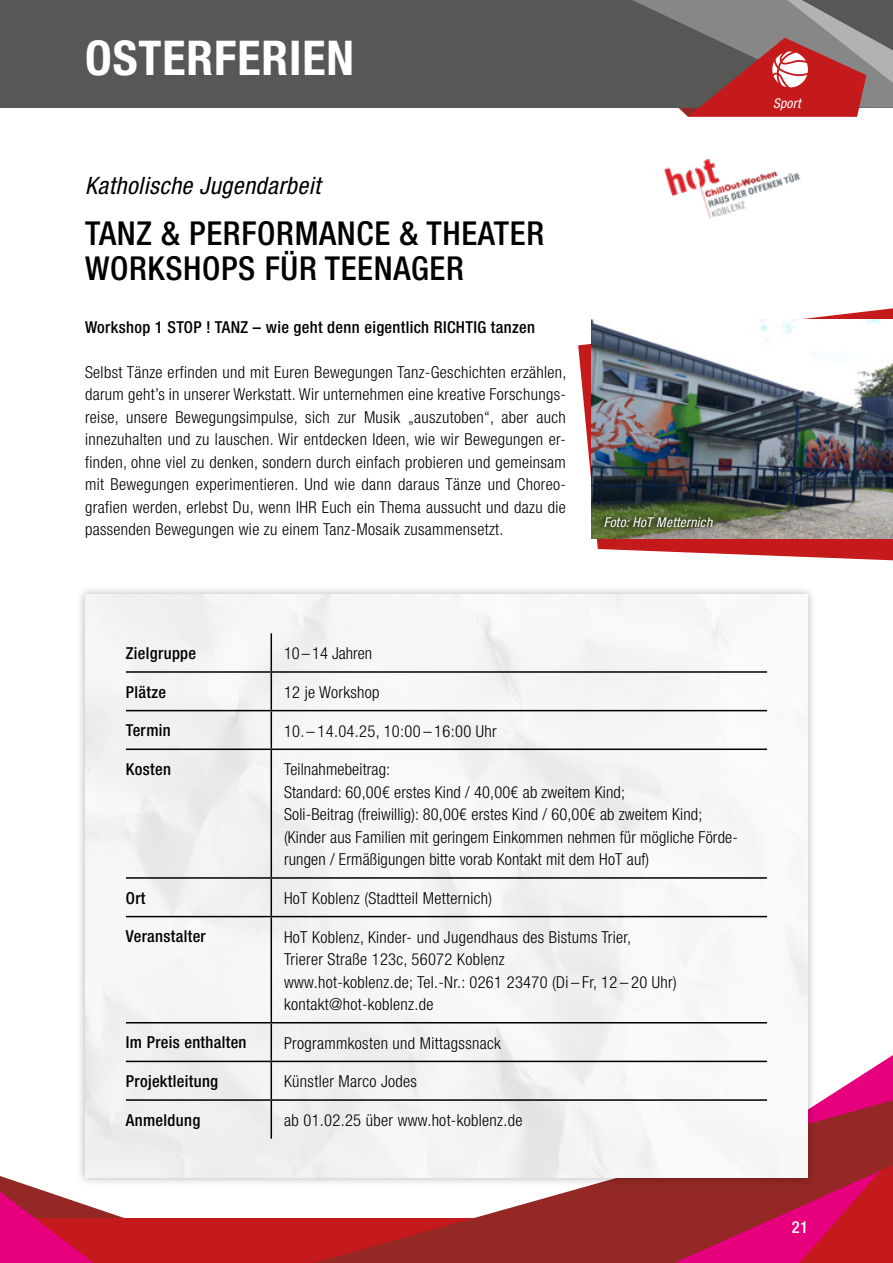
<style>
.page{position:relative;width:893px;height:1263px;background:#fff}
.page>*{position:absolute;margin:0;border:0;box-sizing:border-box;transform-origin:0 0}
.t1{font:700 condensed 48px "Helvetica Neue";letter-spacing:.02em;color:#fff}
.t2{font:500 condensed 33px/34.5px "Helvetica Neue";letter-spacing:.02em;color:#000}
.t3{font:italic condensed 24px "Helvetica Neue";letter-spacing:.02em;color:#000}
.t4{font:300 condensed 16.5px/22.5px "Helvetica Neue";letter-spacing:.02em;color:#000}
.t5{font:500 condensed 16.5px "Helvetica Neue";letter-spacing:.02em;color:#000}
.t6{font:300 condensed 16.5px "Helvetica Neue";color:#000}
.t7{font:500 condensed 16.5px "Helvetica Neue";color:#fff}
.t8{font:italic condensed 13.5px "Helvetica Neue";letter-spacing:.02em;color:#fff}
</style>
<div class="page">
<div style="left:0;top:0;width:893px;height:108px;background:#575756"></div>
<div style="left:0;top:1218px;width:893px;height:45px;background:#c51a1b"></div>
<svg style="left:849px;top:1055px;width:44px;height:28px"></svg>
<svg style="left:315px;top:1083px;width:578px;height:180px;fill:#932825"></svg>
<svg style="left:0;top:1176px;width:124px;height:87px"></svg>
<svg style="left:633px;top:0;width:260px;height:117px"></svg>
<div style="left:76px;top:585px;width:741px;height:602px;background:#000;opacity:.27"></div>
<img style="left:85px;top:594px;width:723px;height:584px">
<hr style="left:271px;top:633px;width:1px;height:38px;background:#000">
<hr style="left:126px;top:671px;width:145px;height:2px;background:#000">
<hr style="left:271px;top:671px;width:496px;height:2px;background:#000">
<hr style="left:271px;top:673px;width:1px;height:37px;background:#000">
<hr style="left:126px;top:710px;width:145px;height:1px;background:#000">
<hr style="left:271px;top:710px;width:496px;height:1px;background:#000">
<hr style="left:271px;top:711px;width:1px;height:37px;background:#000">
<hr style="left:126px;top:748px;width:145px;height:2px;background:#000">
<hr style="left:271px;top:748px;width:496px;height:2px;background:#000">
<hr style="left:271px;top:750px;width:1px;height:127px;background:#000">
<hr style="left:126px;top:877px;width:145px;height:2px;background:#000">
<hr style="left:271px;top:877px;width:496px;height:2px;background:#000">
<hr style="left:271px;top:879px;width:1px;height:37px;background:#000">
<hr style="left:126px;top:916px;width:145px;height:1px;background:#000">
<hr style="left:271px;top:916px;width:496px;height:1px;background:#000">
<hr style="left:271px;top:917px;width:1px;height:105px;background:#000">
<hr style="left:126px;top:1022px;width:145px;height:1px;background:#000">
<hr style="left:271px;top:1022px;width:496px;height:1px;background:#000">
<hr style="left:271px;top:1023px;width:1px;height:38px;background:#000">
<hr style="left:126px;top:1061px;width:145px;height:1px;background:#000">
<hr style="left:271px;top:1061px;width:496px;height:1px;background:#000">
<hr style="left:271px;top:1062px;width:1px;height:37px;background:#000">
<hr style="left:126px;top:1099px;width:145px;height:2px;background:#000">
<hr style="left:271px;top:1099px;width:496px;height:2px;background:#000">
<hr style="left:271px;top:1101px;width:1px;height:38px;background:#000">
<svg style="left:578px;top:308px;width:315px;height:252px"></svg>
<img style="left:591px;top:319px;width:302px;height:219px">
<div style="left:599px;top:514px;width:118px;height:16px;background:#000;opacity:.85"></div>
<img style="left:664px;top:158px;width:137px;height:61px">
<h1 class="t1" style="left:85px;top:29px;width:271px">OSTERFERIEN</h1>
<h3 class="t3" style="left:85px;top:172px;width:237px">Katholische Jugendarbeit</h3>
<h2 class="t2" style="left:85px;top:216px;width:460px">TANZ &amp; PERFORMANCE &amp; THEATER<br>WORKSHOPS FÜR TEENAGER</h2>
<p class="t5" style="left:85px;top:317px;width:451px">Workshop 1 STOP ! TANZ – wie geht denn eigentlich RICHTIG tanzen</p>
<p class="t4" style="left:85px;top:360px;width:483px;text-align:justify">Selbst Tänze erfinden und mit Euren Bewegungen Tanz-Geschichten erzählen, darum geht’s in unserer Werkstatt. Wir unternehmen eine kreative Forschungs&shy;reise, unsere Bewegungsimpulse, sich zur Musik „auszutoben“, aber auch innezuhalten und zu lauschen. Wir entdecken Ideen, wie wir Bewegungen er&shy;finden, ohne viel zu denken, sondern durch einfach probieren und gemeinsam mit Bewegungen experimentieren. Und wie dann daraus Tänze und Choreo&shy;grafien werden, erlebst Du, wenn IHR Euch ein Thema aussucht und dazu die passenden Bewegungen wie zu einem Tanz-Mosaik zusammensetzt.</p>
<p class="t8" style="left:604px;top:515px;width:110px">Foto: HoT Metternich</p>
<p class="t8" style="left:773px;top:95px;width:29px">Sport</p>
<p class="t5" style="left:126px;top:643px;width:72px">Zielgruppe</p>
<p class="t6" style="left:284px;top:644px;width:90px">10 – 14 Jahren</p>
<p class="t5" style="left:126px;top:682px;width:42px">Plätze</p>
<p class="t4" style="left:284px;top:681px;width:97px">12 je Workshop</p>
<p class="t5" style="left:126px;top:721px;width:46px">Termin</p>
<p class="t4" style="left:284px;top:719px;width:214px">10.– 14.04.25, 10:00 – 16:00 Uhr</p>
<p class="t5" style="left:126px;top:759px;width:47px">Kosten</p>
<p class="t4" style="left:284px;top:758px;width:455px">Teilnahmebeitrag:<br>Standard: 60,00€ erstes Kind / 40,00€ ab zweitem Kind;<br>Soli-Beitrag (freiwillig): 80,00€ erstes Kind / 60,00€ ab zweitem Kind; (Kinder aus Familien mit geringem Einkommen nehmen für mögliche Förde&shy;rungen / Ermäßigungen bitte vorab Kontakt mit dem HoT auf)</p>
<p class="t5" style="left:126px;top:888px;width:21px">Ort</p>
<p class="t4" style="left:284px;top:887px;width:210px">HoT Koblenz (Stadtteil Metternich)</p>
<p class="t5" style="left:126px;top:926px;width:81px">Veranstalter</p>
<p class="t4" style="left:284px;top:925px;width:394px">HoT Koblenz, Kinder- und Jugendhaus des Bistums Trier,<br>Trierer Straße 123c, 56072 Koblenz<br>www.hot-koblenz.de; Tel.-Nr.: 0261 23470 (Di – Fr, 12 – 20 Uhr) kontakt@hot-koblenz.de</p>
<p class="t5" style="left:126px;top:1033px;width:122px">Im Preis enthalten</p>
<p class="t4" style="left:284px;top:1031px;width:218px">Programmkosten und Mittagssnack</p>
<p class="t5" style="left:126px;top:1071px;width:94px">Projektleitung</p>
<p class="t4" style="left:284px;top:1070px;width:135px">Künstler Marco Jodes</p>
<p class="t5" style="left:126px;top:1110px;width:76px">Anmeldung</p>
<p class="t4" style="left:284px;top:1109px;width:240px">ab 01.02.25 über www.hot-koblenz.de</p>
<p class="t7" style="left:792px;top:1217px;width:18px">21</p>
</div>
